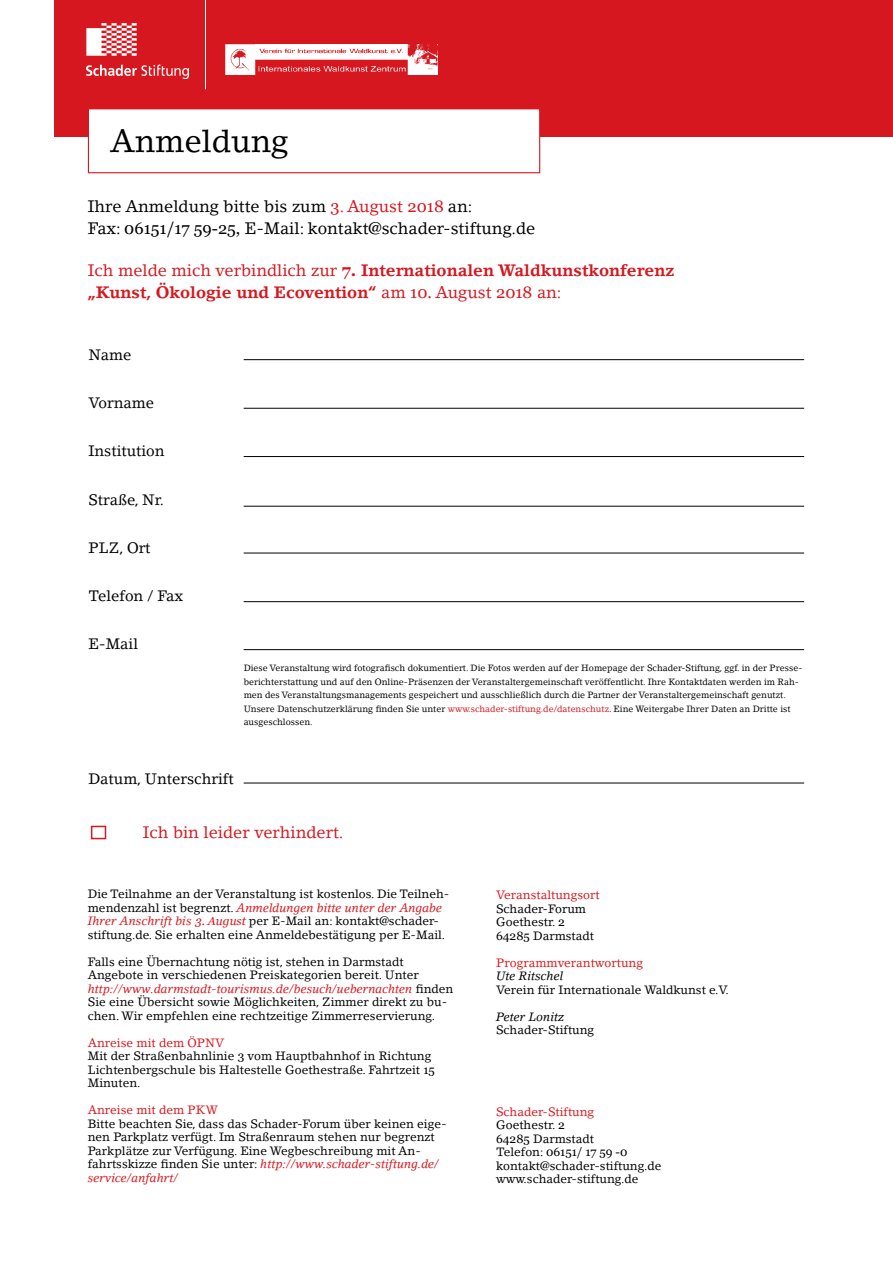
<style>
.page{position:relative;width:893px;height:1263px;background:#fff}
.page>*{position:absolute;margin:0;border:0;box-sizing:border-box;transform-origin:0 0}
.t1{font:31.5px "Lino Letter Std";color:#000}
.t2{font:700 16.5px "Lino Letter Std";color:#d7171f}
.t3{font:16.5px "Lino Letter Std";color:#000}
.t4{font:16.5px "Lino Letter Std";color:#d7171f}
.t5{font:15px "Lino Letter Std";color:#000}
.t6{font:12px/13.5px "Lino Letter Std";color:#000}
.t7{font:12px "Lino Letter Std";color:#d71920}
.t8{font:italic 12px "Lino Letter Std";color:#000}
.t9{font:12px "Georgia";color:#000}
.t10{font:9px/13.5px "Lino Letter Std";color:#000}
.s1{font-family:"Georgia";color:#d7171f}
.s2{color:#d7171f}
.s3{font-family:"Georgia"}
.s4{font-weight:400}
.s5{font-family:"Georgia";font-weight:400}
.s6{font-style:italic;color:#d71920}
.s7{font-family:"Georgia";font-style:italic;color:#d71920}
.s8{font-family:"Lino Letter Std"}
</style>
<div class="page">
<div style="left:54px;top:0;width:839px;height:137px;background:#d7171f"></div>
<img style="left:87px;top:24px;width:102px;height:54px">
<div style="left:88px;top:109px;width:452px;height:64px;background:#fff"></div>
<div style="left:88px;top:108px;width:452px;height:65px;border:1px solid #d7171f"></div>
<hr style="left:205px;top:0;width:1px;height:89px;background:#fff">
<img style="left:225px;top:45px;width:213px;height:30px">
<hr style="left:244px;top:359px;width:560px;height:1px;background:#000">
<hr style="left:244px;top:408px;width:560px;height:1px;background:#000">
<hr style="left:244px;top:456px;width:560px;height:1px;background:#000">
<hr style="left:244px;top:506px;width:560px;height:1px;background:#000">
<hr style="left:244px;top:553px;width:560px;height:1px;background:#000">
<hr style="left:244px;top:649px;width:560px;height:1px;background:#000">
<hr style="left:244px;top:601px;width:560px;height:1px;background:#000">
<hr style="left:244px;top:783px;width:560px;height:1px;background:#000">
<div style="left:91px;top:826px;width:15px;height:13px;border:2px solid #d71920"></div>
<p class="t1" style="left:110px;top:122px;width:180px">Anmeldung</p>
<p class="t3" style="left:88px;top:196px;width:386px">Ihre Anmeldung bitte bis zum <span class="s1">3</span><span class="s2">. August</span> <span class="s1">2018</span> an:</p>
<p class="t3" style="left:88px;top:218px;width:449px">Fax: <span class="s3">06151/17 59-25,</span> E-Mail: kontakt@schader-stiftung.de</p>
<p class="t2" style="left:88px;top:261px;width:588px"><span class="s4">Ich melde mich verbindlich zur</span> <span class="s3">7.</span> Internationalen Waldkunstkonferenz</p>
<p class="t2" style="left:88px;top:282px;width:475px">„Kunst, Ökologie und Ecovention“ <span class="s4">am</span> <span class="s5">10.</span> <span class="s4">August</span> <span class="s5">2018</span> <span class="s4">an:</span></p>
<p class="t5" style="left:88px;top:346px;width:45px">Name</p>
<p class="t5" style="left:88px;top:394px;width:67px">Vorname</p>
<p class="t5" style="left:88px;top:442px;width:78px">Institution</p>
<p class="t5" style="left:88px;top:490px;width:77px">Straße, Nr.</p>
<p class="t5" style="left:88px;top:538px;width:64px">PLZ, Ort</p>
<p class="t5" style="left:88px;top:586px;width:96px">Telefon / Fax</p>
<p class="t5" style="left:88px;top:634px;width:51px">E-Mail</p>
<p class="t10" style="left:244px;top:661px;width:560px">Diese Veranstaltung wird fotografisch dokumentiert. Die Fotos werden auf der Homepage der Schader-Stiftung, ggf. in der Presse&shy;berichterstattung und auf den Online-Präsenzen der Veranstaltergemeinschaft veröffentlicht. Ihre Kontaktdaten werden im Rah&shy;men des Veranstaltungsmanagements gespeichert und ausschließlich durch die Partner der Veranstaltergemeinschaft genutzt.<br>Unsere Datenschutzerklärung finden Sie unter <span class="s2">www.schader-stiftung.de/datenschutz</span>. Eine Weitergabe Ihrer Daten an Dritte ist ausgeschlossen.</p>
<p class="t5" style="left:88px;top:769px;width:147px">Datum, Unterschrift</p>
<p class="t4" style="left:143px;top:822px;width:202px">Ich bin leider verhindert.</p>
<p class="t6" style="left:88px;top:887px;width:363px">Die Teilnahme an der Veranstaltung ist kostenlos. Die Teilneh&shy;mendenzahl ist begrenzt. <span class="s6">Anmeldungen bitte unter der Angabe Ihrer Anschrift bis</span> <span class="s7">3. August</span> per E-Mail an: kontakt@schader&shy;stiftung.de. Sie erhalten eine Anmeldebestätigung per E-Mail.</p>
<p class="t6" style="left:88px;top:955px;width:317px">Falls eine Übernachtung nötig ist, stehen in Darmstadt</p>
<p class="t6" style="left:88px;top:968px;width:367px">Angebote in verschiedenen Preiskategorien bereit. Unter <span class="s6">http://www.darmstadt-tourismus.de/besuch/uebernachten</span> finden Sie eine Übersicht sowie Möglichkeiten, Zimmer direkt zu bu&shy;chen. Wir empfehlen eine rechtzeitige Zimmerreservierung.</p>
<p class="t7" style="left:88px;top:1035px;width:138px">Anreise mit dem ÖPNV</p>
<p class="t6" style="left:88px;top:1049px;width:348px">Mit der Straßenbahnlinie <span class="s3">3</span> vom Hauptbahnhof in Richtung<br>Lichtenbergschule bis Haltestelle Goethestraße. Fahrtzeit <span class="s3">15<br></span>Minuten.</p>
<p class="t7" style="left:88px;top:1103px;width:132px">Anreise mit dem PKW</p>
<p class="t6" style="left:88px;top:1117px;width:360px">Bitte beachten Sie, dass das Schader-Forum über keinen eige&shy;nen Parkplatz verfügt. Im Straßenraum stehen nur begrenzt Parkplätze zur Verfügung. Eine Wegbeschreibung mit An&shy;fahrtsskizze finden Sie unter: <span class="s6">http://www.schader-stiftung.de/ service/anfahrt/</span></p>
<p class="t7" style="left:496px;top:888px;width:105px">Veranstaltungsort</p>
<p class="t6" style="left:496px;top:902px;width:92px">Schader-Forum</p>
<p class="t6" style="left:496px;top:915px;width:70px">Goethestr. <span class="s3">2</span></p>
<p class="t6" style="left:496px;top:929px;width:100px"><span class="s3">64285</span> Darmstadt</p>
<p class="t7" style="left:496px;top:955px;width:148px">Programmverantwortung</p>
<p class="t8" style="left:496px;top:969px;width:69px">Ute Ritschel</p>
<p class="t6" style="left:496px;top:983px;width:234px">Verein für Internationale Waldkunst e.V.</p>
<p class="t8" style="left:496px;top:1009px;width:70px">Peter Lonitz</p>
<p class="t6" style="left:496px;top:1023px;width:100px">Schader-Stiftung</p>
<p class="t7" style="left:496px;top:1104px;width:100px">Schader-Stiftung</p>
<p class="t6" style="left:496px;top:1118px;width:70px">Goethestr. <span class="s3">2</span></p>
<p class="t6" style="left:496px;top:1131px;width:100px"><span class="s3">64285</span> Darmstadt</p>
<p class="t9" style="left:496px;top:1144px;width:133px"><span class="s8">Telefon:</span> 06151/ 17 59 -0</p>
<p class="t6" style="left:496px;top:1158px;width:167px">kontakt@schader-stiftung.de</p>
<p class="t6" style="left:496px;top:1172px;width:144px">www.schader-stiftung.de</p>
</div>
